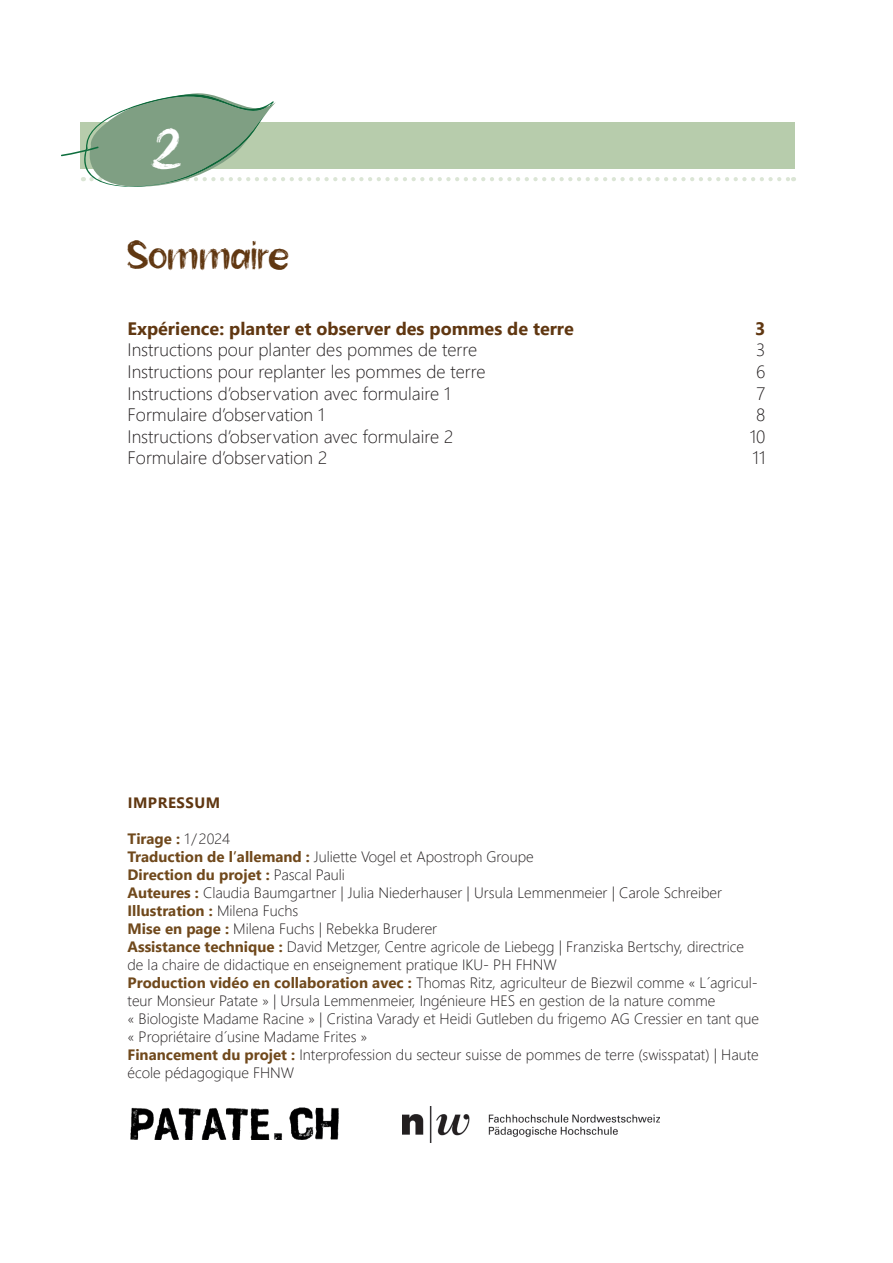
<style>
.page{position:relative;width:893px;height:1263px;background:#fff}
.page>*{position:absolute;margin:0;border:0;box-sizing:border-box;transform-origin:0 0}
.t1{font:48px "Sanstuy Brush";color:#fff}
.t2{font:33px "Sanstuy Brush";color:#603711}
.t3{font:300 18px "Segoe UI";color:#231f20}
.t4{font:700 18px "Segoe UI";color:#603711}
.t5{font:300 15px/18px "Segoe UI";color:#231f20}
.t6{font:700 15px "Segoe UI";letter-spacing:.035em;color:#603711}
.s1{font-weight:700;color:#70491c}
.s2{font-weight:600;color:#70491c}
</style>
<div class="page">
<svg style="left:61px;top:93px;width:733px;height:94px"></svg>
<img style="left:403px;top:1107px;width:256px;height:35px">
<img style="left:130px;top:1107px;width:209px;height:32px">
<h1 class="t1" style="left:151px;top:113px;width:31px">2</h1>
<h2 class="t2" style="left:128px;top:232px;width:163px">SOMMAIRE</h2>
<p class="t4" style="left:128px;top:311px;width:448px">Expérience: planter et observer des pommes de terre</p>
<p class="t4" style="left:755px;top:311px;width:12px">3</p>
<p class="t3" style="left:128px;top:333px;width:351px">Instructions pour planter des pommes de terre</p>
<p class="t3" style="left:756px;top:333px;width:11px">3</p>
<p class="t3" style="left:128px;top:355px;width:359px">Instructions pour replanter les pommes de terre</p>
<p class="t3" style="left:756px;top:355px;width:11px">6</p>
<p class="t3" style="left:128px;top:376px;width:324px">Instructions d’observation avec formulaire 1</p>
<p class="t3" style="left:756px;top:376px;width:10px">7</p>
<p class="t3" style="left:128px;top:398px;width:198px">Formulaire d’observation 1</p>
<p class="t3" style="left:756px;top:398px;width:11px">8</p>
<p class="t3" style="left:128px;top:419px;width:327px">Instructions d’observation avec formulaire 2</p>
<p class="t3" style="left:750px;top:419px;width:17px">10</p>
<p class="t3" style="left:128px;top:441px;width:201px">Formulaire d’observation 2</p>
<p class="t3" style="left:753px;top:441px;width:14px">11</p>
<p class="t6" style="left:128px;top:789px;width:94px">IMPRESSUM</p>
<p class="t5" style="left:128px;top:828px;width:633px"><span class="s1">Tirage :</span> 1/2024<br><span class="s1">Traduction de l</span><span class="s2">’</span><span class="s1">allemand :</span> Juliette Vogel et Apostroph Groupe<br><span class="s1">Direction du projet :</span> Pascal Pauli<br><span class="s1">Auteures :</span> Claudia Baumgartner | Julia Niederhauser | Ursula Lemmenmeier | Carole Schreiber <span class="s1">Illustration :</span> Milena Fuchs<br><span class="s1">Mise en page :</span> Milena Fuchs | Rebekka Bruderer<br><span class="s1">Assistance technique :</span> David Metzger, Centre agricole de Liebegg | Franziska Bertschy, directrice de la chaire de didactique en enseignement pratique IKU- PH FHNW<br><span class="s1">Production vidéo en collaboration avec :</span> Thomas Ritz, agriculteur de Biezwil comme « L´agricul&shy;teur Monsieur Patate » | Ursula Lemmenmeier, Ingénieure HES en gestion de la nature comme<br>« Biologiste Madame Racine » | Cristina Varady et Heidi Gutleben du frigemo AG Cressier en tant que « Propriétaire d´usine Madame Frites »<br><span class="s1">Financement du projet :</span> Interprofession du secteur suisse de pommes de terre (swisspatat) | Haute école pédagogique FHNW</p>
</div>
